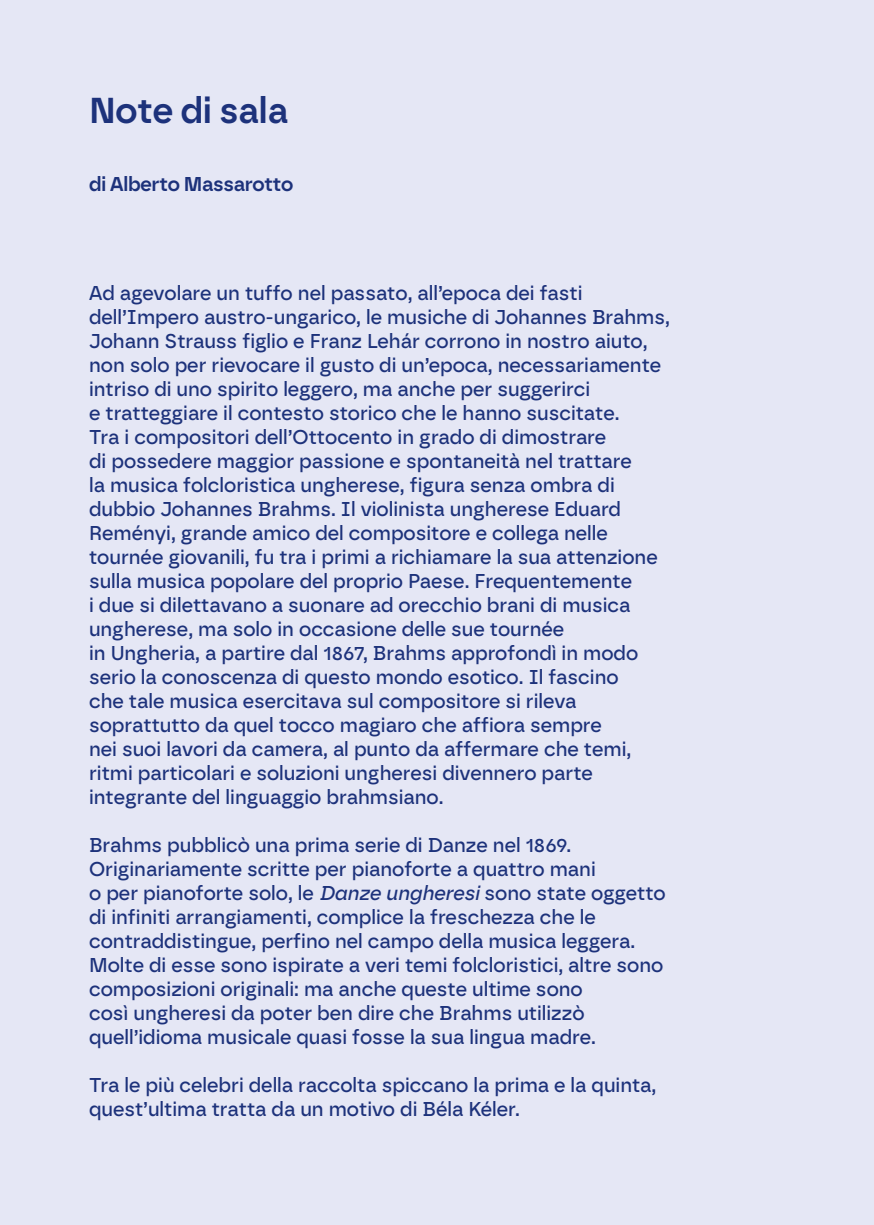
<style>
.page{position:relative;width:874px;height:1225px;background:#fff}
.page>*{position:absolute;margin:0;border:0;box-sizing:border-box;transform-origin:0 0}
.t1{font:600 36px "Borna";color:#1d327b}
.t2{font:500 20px/24px "Borna";color:#1d327b}
.t3{font:600 20px "Borna";letter-spacing:-.01em;color:#1d327b}
.s1{font-style:italic}
</style>
<div class="page">
<div style="left:0;top:0;width:873px;height:1225px;background:#e5e7f5"></div>
<h1 class="t1" style="left:89px;top:89px;width:200px">Note di sala</h1>
<p class="t3" style="left:89px;top:171px;width:206px">di Alberto Massarotto</p>
<p class="t2" style="left:89px;top:281px;width:582px">Ad agevolare un tuffo nel passato, all’epoca dei fasti dell’Impero austro-ungarico, le musiche di Johannes Brahms, Johann Strauss figlio e Franz Lehár corrono in nostro aiuto, non solo per rievocare il gusto di un’epoca, necessariamente intriso di uno spirito leggero, ma anche per suggerirci<br>e tratteggiare il contesto storico che le hanno suscitate.<br>Tra i compositori dell’Ottocento in grado di dimostrare<br>di possedere maggior passione e spontaneità nel trattare<br>la musica folcloristica ungherese, figura senza ombra di dubbio Johannes Brahms. Il violinista ungherese Eduard Reményi, grande amico del compositore e collega nelle tournée giovanili, fu tra i primi a richiamare la sua attenzione sulla musica popolare del proprio Paese. Frequentemente<br>i due si dilettavano a suonare ad orecchio brani di musica ungherese, ma solo in occasione delle sue tournée<br>in Ungheria, a partire dal 1867, Brahms approfondì in modo serio la conoscenza di questo mondo esotico. Il fascino<br>che tale musica esercitava sul compositore si rileva soprattutto da quel tocco magiaro che affiora sempre<br>nei suoi lavori da camera, al punto da affermare che temi, ritmi particolari e soluzioni ungheresi divennero parte integrante del linguaggio brahmsiano.</p>
<p class="t2" style="left:89px;top:833px;width:578px">Brahms pubblicò una prima serie di Danze nel 1869.<br>Originariamente scritte per pianoforte a quattro mani<br>o per pianoforte solo, le <span class="s1">Danze ungheresi</span> sono state oggetto di infiniti arrangiamenti, complice la freschezza che le contraddistingue, perfino nel campo della musica leggera.<br>Molte di esse sono ispirate a veri temi folcloristici, altre sono composizioni originali: ma anche queste ultime sono<br>così ungheresi da poter ben dire che Brahms utilizzò quell’idioma musicale quasi fosse la sua lingua madre.</p>
<p class="t2" style="left:89px;top:1073px;width:568px">Tra le più celebri della raccolta spiccano la prima e la quinta, quest’ultima tratta da un motivo di Béla Kéler.</p>
</div>
